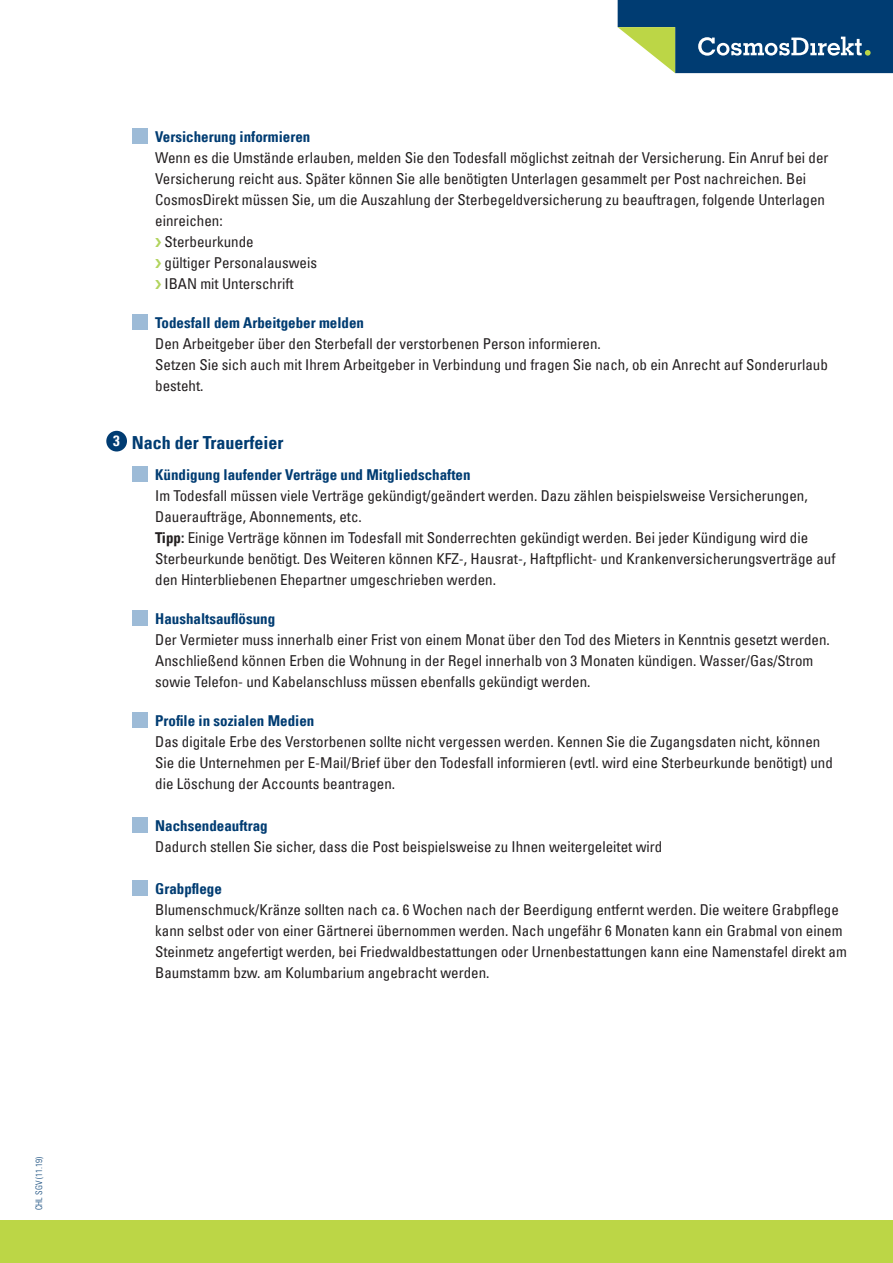
<style>
.page{position:relative;width:893px;height:1263px;background:#fff}
.page>*{position:absolute;margin:0;border:0;box-sizing:border-box;transform-origin:0 0}
.t1{font:700 condensed 18px "Univers LT";color:#003c72}
.t2{font:condensed 15px/21px "Univers LT";color:#231f20}
.t3{font:700 condensed 15px "Univers LT";color:#003c72}
.t4{font:700 condensed 15px "Univers LT";color:#fff}
.t5{font:300 condensed 9px "Univers LT Std";color:#003c72}
.s1{font-weight:700}
</style>
<div class="page">
<div style="left:132px;top:128px;width:15px;height:16px;background:#9dbbd7"></div>
<div style="left:132px;top:314px;width:15px;height:16px;background:#9dbbd7"></div>
<div style="left:106px;top:431px;width:21px;height:20px;background:#003c72;border-radius:50%"></div>
<div style="left:132px;top:466px;width:15px;height:16px;background:#9dbbd7"></div>
<div style="left:132px;top:610px;width:15px;height:16px;background:#9dbbd7"></div>
<div style="left:132px;top:712px;width:15px;height:16px;background:#9dbbd7"></div>
<div style="left:132px;top:817px;width:15px;height:16px;background:#9dbbd7"></div>
<div style="left:132px;top:880px;width:15px;height:16px;background:#9dbbd7"></div>
<svg style="left:618px;top:0;width:275px;height:73px"></svg>
<div style="left:0;top:1220px;width:893px;height:43px;background:#bcd646"></div>
<p class="t3" style="left:155px;top:127px;width:157px">Versicherung informieren</p>
<p class="t2" style="left:155px;top:147px;width:675px">Wenn es die Umstände erlauben, melden Sie den Todesfall möglichst zeitnah der Versicherung. Ein Anruf bei der Versicherung reicht aus. Später können Sie alle benötigten Unterlagen gesammelt per Post nachreichen. Bei CosmosDirekt müssen Sie, um die Auszahlung der Sterbegeldversicherung zu beauftragen, folgende Unterlagen einreichen:</p>
<p class="t2" style="left:165px;top:231px;width:91px">Sterbeurkunde</p>
<p class="t2" style="left:165px;top:252px;width:154px">gültiger Personalausweis</p>
<p class="t2" style="left:165px;top:273px;width:131px">IBAN mit Unterschrift</p>
<p class="t3" style="left:155px;top:313px;width:210px">Todesfall dem Arbeitgeber melden</p>
<p class="t2" style="left:155px;top:333px;width:447px">Den Arbeitgeber über den Sterbefall der verstorbenen Person informieren.</p>
<p class="t2" style="left:155px;top:354px;width:674px">Setzen Sie sich auch mit Ihrem Arbeitgeber in Verbindung und fragen Sie nach, ob ein Anrecht auf Sonderurlaub besteht.</p>
<p class="t4" style="left:113px;top:432px;width:8px">3</p>
<p class="t1" style="left:132px;top:431px;width:153px">Nach der Trauerfeier</p>
<p class="t3" style="left:155px;top:466px;width:317px">Kündigung laufender Verträge und Mitgliedschaften</p>
<p class="t2" style="left:155px;top:485px;width:654px">Im Todesfall müssen viele Verträge gekündigt/geändert werden. Dazu zählen beispielsweise Versicherungen,<br>Daueraufträge, Abonnements, etc.</p>
<p class="t2" style="left:155px;top:527px;width:682px"><span class="s1">Tipp:</span> Einige Verträge können im Todesfall mit Sonderrechten gekündigt werden. Bei jeder Kündigung wird die<br>Sterbeurkunde benötigt. Des Weiteren können KFZ-, Hausrat-, Haftpflicht- und Krankenversicherungsverträge auf den Hinterbliebenen Ehepartner umgeschrieben werden.</p>
<p class="t3" style="left:155px;top:610px;width:121px">Haushaltsauflösung</p>
<p class="t2" style="left:155px;top:629px;width:676px">Der Vermieter muss innerhalb einer Frist von einem Monat über den Tod des Mieters in Kenntnis gesetzt werden.<br>Anschließend können Erben die Wohnung in der Regel innerhalb von 3 Monaten kündigen. Wasser/Gas/Strom sowie Telefon- und Kabelanschluss müssen ebenfalls gekündigt werden.</p>
<p class="t3" style="left:155px;top:712px;width:161px">Profile in sozialen Medien</p>
<p class="t2" style="left:155px;top:731px;width:679px">Das digitale Erbe des Verstorbenen sollte nicht vergessen werden. Kennen Sie die Zugangsdaten nicht, können<br>Sie die Unternehmen per E-Mail/Brief über den Todesfall informieren (evtl. wird eine Sterbeurkunde benötigt) und die Löschung der Accounts beantragen.</p>
<p class="t3" style="left:155px;top:817px;width:114px">Nachsendeauftrag</p>
<p class="t2" style="left:155px;top:836px;width:509px">Dadurch stellen Sie sicher, dass die Post beispielsweise zu Ihnen weitergeleitet wird</p>
<p class="t3" style="left:155px;top:880px;width:68px">Grabpflege</p>
<p class="t2" style="left:155px;top:899px;width:693px">Blumenschmuck/Kränze sollten nach ca. 6 Wochen nach der Beerdigung entfernt werden. Die weitere Grabpflege kann selbst oder von einer Gärtnerei übernommen werden. Nach ungefähr 6 Monaten kann ein Grabmal von einem Steinmetz angefertigt werden, bei Friedwaldbestattungen oder Urnenbestattungen kann eine Namenstafel direkt am Baumstamm bzw. am Kolumbarium angebracht werden.</p>
<p class="t5" style="left:34px;top:1210px;width:55px;rotate:-90deg">CHL SGV (11.19)</p>
</div>
